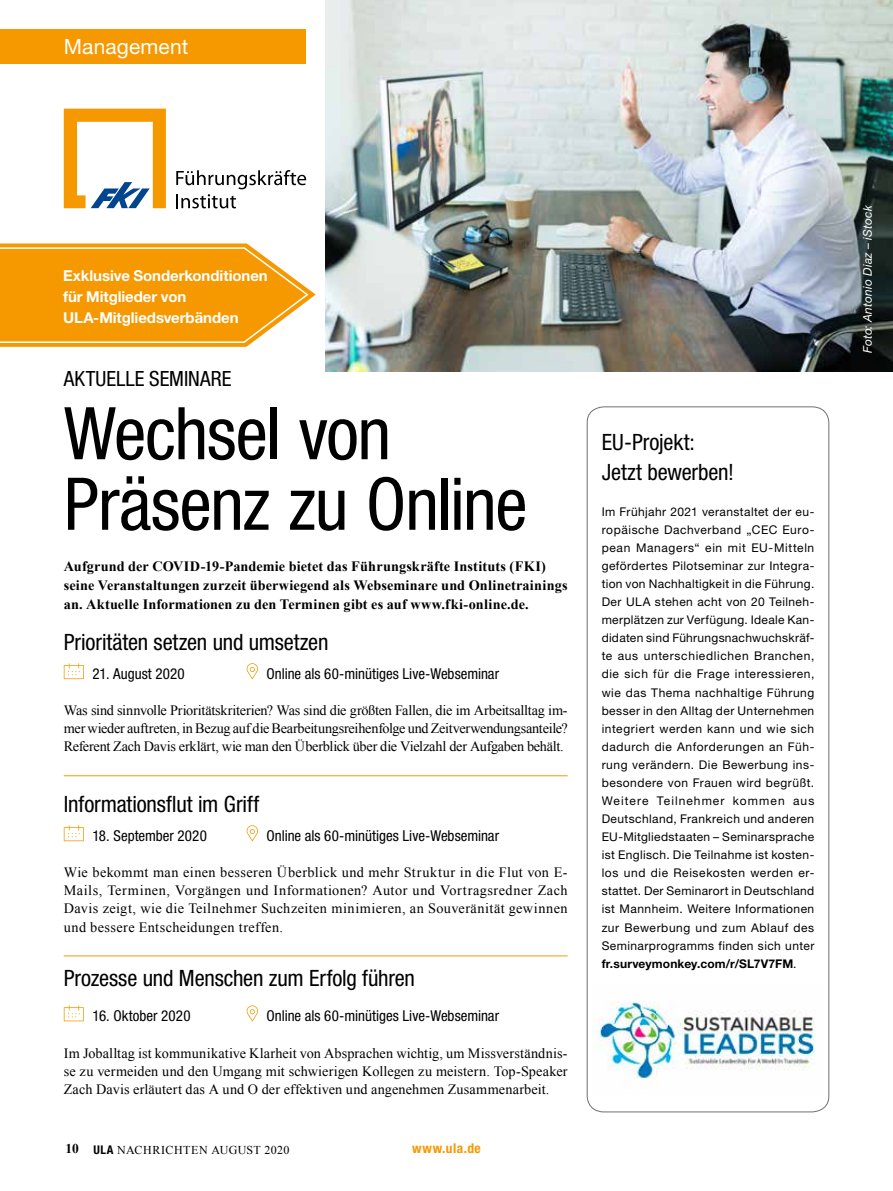
<style>
.page{position:relative;width:893px;height:1191px;background:#fff}
.page>*{position:absolute;margin:0;border:0;box-sizing:border-box;transform-origin:0 0}
.t1{font:condensed 72.75px "Helvetica Neue LT Std";letter-spacing:-.02em;color:#000}
.t2{font:condensed 22.5px "Helvetica Neue LT Std";letter-spacing:-.005em;color:#000}
.t3{font:condensed 21px "Helvetica Neue LT Std";letter-spacing:.005em;color:#000}
.t4{font:21px "Helvetica Neue LT Std";letter-spacing:.005em;color:#fff}
.t5{font:condensed 15px "Helvetica Neue LT Std";color:#000}
.t6{font:700 15px/21px "Helvetica Neue LT Std";letter-spacing:-.005em;color:#fff}
.t7{font:14.25px/18px "Times New Roman";letter-spacing:.01em;color:#000;text-align:justify}
.t8{font:700 14.25px/18.8px "Times New Roman";letter-spacing:.005em;color:#000}
.t9{font:700 condensed 13.5px "Helvetica Neue LT Std";letter-spacing:.035em;color:#f69800}
.t10{font:12px/18px "Helvetica Neue LT Std";letter-spacing:.035em;color:#000;text-align:justify}
.t11{font:12px "Times New Roman";letter-spacing:.03em;color:#000}
.t12{font:italic 12px "Helvetica Neue LT Std";letter-spacing:.015em;color:#fff}
.s1{font-weight:700;font-size:13.5px}
.s2{font-family:"Helvetica Neue LT Std";font-weight:700;font-stretch:condensed}
.s3{font-weight:700}
</style>
<div class="page">
<div style="left:0;top:30px;width:306px;height:34px;background:#f69800"></div>
<svg style="left:0;top:243px;width:316px;height:104px;background:#f7a623"></svg>
<img style="left:325px;top:0;width:568px;height:371px">
<svg style="left:176px;top:170px;width:130px;height:38px"></svg>
<svg style="left:64px;top:109px;width:102px;height:99px"></svg>
<div style="left:587px;top:406px;width:242px;height:706px;border:1px solid #6f7070;border-radius:16px"></div>
<img style="left:592px;top:1001px;width:224px;height:79px">
<svg style="left:64px;top:663px;width:20px;height:16px"></svg>
<svg style="left:64px;top:825px;width:20px;height:16px"></svg>
<svg style="left:64px;top:1005px;width:20px;height:16px"></svg>
<svg style="left:247px;top:663px;width:11px;height:16px"></svg>
<svg style="left:247px;top:825px;width:11px;height:16px"></svg>
<svg style="left:247px;top:1005px;width:11px;height:16px"></svg>
<hr style="left:64px;top:775px;width:504px;height:1px;background:#f69800">
<hr style="left:64px;top:955px;width:504px;height:1px;background:#f69800">
<h3 class="t4" style="left:64px;top:34px;width:126px">Management</h3>
<p class="t6" style="left:63px;top:265px;width:206px">Exklusive Sonderkonditionen für Mitglieder von<br>ULA-Mitgliedsverbänden</p>
<h3 class="t3" style="left:64px;top:366px;width:169px">AKTUELLE SEMINARE</h3>
<h1 class="t1" style="left:64px;top:391px;width:329px">Wechsel von</h1>
<h1 class="t1" style="left:64px;top:462px;width:465px">Präsenz zu Online</h1>
<p class="t8" style="left:64px;top:556px;width:505px">Aufgrund der COVID-19-Pandemie bietet das Führungskräfte Instituts (FKI) seine Veranstaltungen zurzeit überwiegend als Webseminare und Onlinetrainings an. Aktuelle Informationen zu den Terminen gibt es auf www.fki-online.de.</p>
<h2 class="t2" style="left:64px;top:629px;width:266px">Prioritäten setzen und umsetzen</h2>
<p class="t5" style="left:92px;top:665px;width:94px">21. August 2020</p>
<p class="t5" style="left:266px;top:665px;width:234px">Online als 60-minütiges Live-Webseminar</p>
<p class="t7" style="left:64px;top:700px;width:505px">Was sind sinnvolle Prioritätskriterien? Was sind die größten Fallen, die im Arbeitsalltag im&shy;mer wieder auftreten, in Bezug auf die Bearbeitungsreihenfolge und Zeitverwendungsanteile?<br>Referent Zach Davis erklärt, wie man den Überblick über die Vielzahl der Aufgaben behält.</p>
<h2 class="t2" style="left:64px;top:791px;width:197px">Informationsflut im Griff</h2>
<p class="t5" style="left:92px;top:827px;width:116px">18. September 2020</p>
<p class="t5" style="left:266px;top:827px;width:234px">Online als 60-minütiges Live-Webseminar</p>
<p class="t7" style="left:64px;top:863px;width:505px">Wie bekommt man einen besseren Überblick und mehr Struktur in die Flut von E-Mails, Terminen, Vorgängen und Informationen? Autor und Vortragsredner Zach Davis zeigt, wie die Teilnehmer Suchzeiten minimieren, an Souveränität gewinnen und bessere Entscheidungen treffen.</p>
<h2 class="t2" style="left:64px;top:964px;width:353px">Prozesse und Menschen zum Erfolg führen</h2>
<p class="t5" style="left:92px;top:1007px;width:100px">16. Oktober 2020</p>
<p class="t5" style="left:266px;top:1007px;width:234px">Online als 60-minütiges Live-Webseminar</p>
<p class="t7" style="left:64px;top:1044px;width:505px">Im Joballtag ist kommunikative Klarheit von Absprachen wichtig, um Missverständnis&shy;se zu vermeiden und den Umgang mit schwierigen Kollegen zu meistern. Top-Speaker Zach Davis erläutert das A und O der effektiven und angenehmen Zusammenarbeit.</p>
<p class="t11" style="left:66px;top:1141px;width:225px"><span class="s1">10</span> <span class="s2">ULA</span> NACHRICHTEN AUGUST 2020</p>
<p class="t9" style="left:412px;top:1139px;width:70px">www.ula.de</p>
<h2 class="t2" style="left:602px;top:429px;width:95px">EU-Projekt:</h2>
<h2 class="t2" style="left:602px;top:459px;width:134px">Jetzt bewerben!</h2>
<p class="t10" style="left:602px;top:502px;width:214px">Im Frühjahr 2021 veranstaltet der eu&shy;ropäische Dachverband „CEC Euro&shy;pean Managers“ ein mit EU-Mitteln gefördertes Pilotseminar zur Integra&shy;tion von Nachhaltigkeit in die Führung.<br>Der ULA stehen acht von 20 Teilneh&shy;merplätzen zur Verfügung. Ideale Kan&shy;didaten sind Führungsnachwuchskräf&shy;te aus unterschiedlichen Branchen, die sich für die Frage interessieren, wie das Thema nachhaltige Führung besser in den Alltag der Unternehmen integriert werden kann und wie sich dadurch die Anforderungen an Füh&shy;rung verändern. Die Bewerbung ins&shy;besondere von Frauen wird begrüßt.<br>Weitere Teilnehmer kommen aus Deutschland, Frankreich und anderen EU-Mitgliedstaaten – Seminarsprache ist Englisch. Die Teilnahme ist kosten&shy;los und die Reisekosten werden er&shy;stattet. Der Seminarort in Deutschland ist Mannheim. Weitere Informationen zur Bewerbung und zum Ablauf des Seminarprogramms finden sich unter <span class="s3">fr.surveymonkey.com/r/SL7V7FM</span>.</p>
<p class="t12" style="left:860px;top:353px;width:149px;rotate:-90deg">Foto: Antonio Diaz – iStock</p>
</div>
